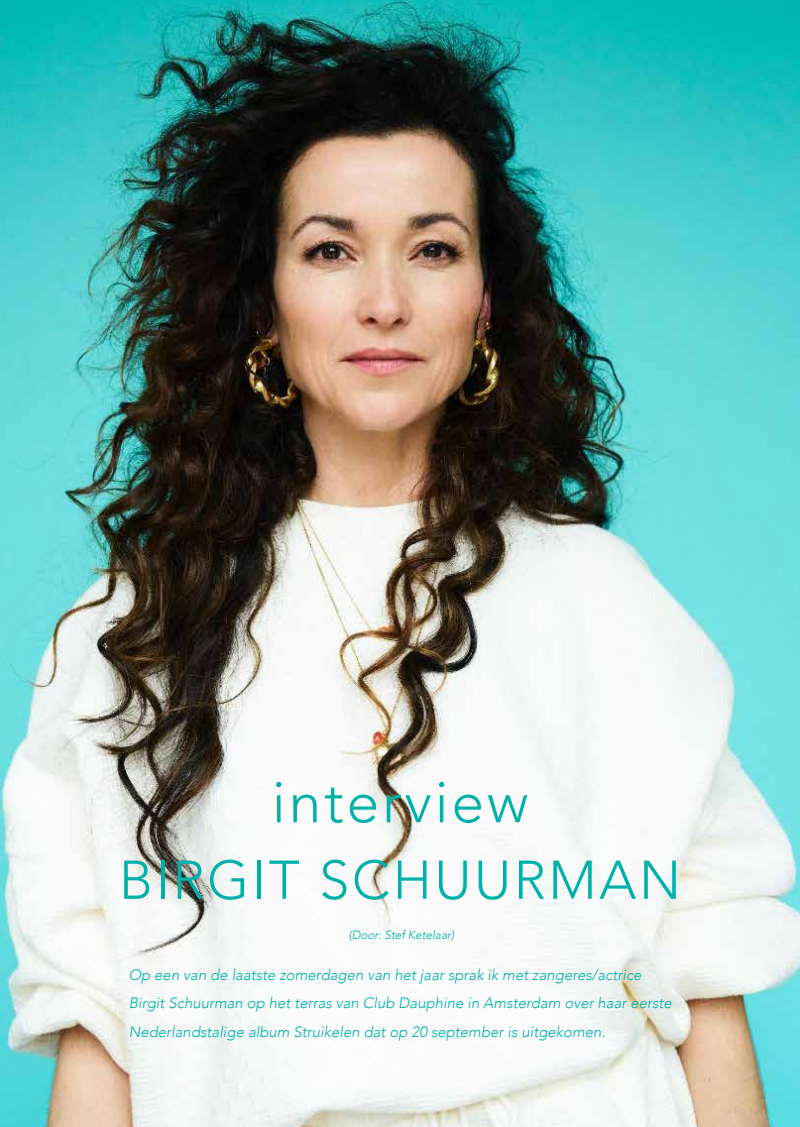
<style>
.page{position:relative;width:800px;height:1127px;background:#fff}
.page>*{position:absolute;margin:0;border:0;box-sizing:border-box;transform-origin:0 0}
.t1{font:300 58.5px "Avenir";letter-spacing:.05em;color:#00b1ab}
.t2{font:300 54px "Avenir";letter-spacing:.05em;color:#00b1ab}
.t3{font:italic 300 15px/28.5px "Avenir";color:#00b1ab}
.t4{font:italic 300 12px "Avenir";letter-spacing:-.01em;color:#00b1ab}
</style>
<div class="page">
<img style="left:0;top:0;width:799px;height:1127px">
<h1 class="t1" style="left:272px;top:767px;width:258px">interview</h1>
<h2 class="t2" style="left:119px;top:848px;width:563px">BIRGIT SCHUURMAN</h2>
<p class="t4" style="left:349px;top:928px;width:107px">(Door: Stef Ketelaar)</p>
<p class="t3" style="left:129px;top:960px;width:544px">Op een van de laatste zomerdagen van het jaar sprak ik met zangeres/actrice<br>Birgit Schuurman op het terras van Club Dauphine in Amsterdam over haar eerste<br>Nederlandstalige album Struikelen dat op 20 september is uitgekomen.</p>
</div>
